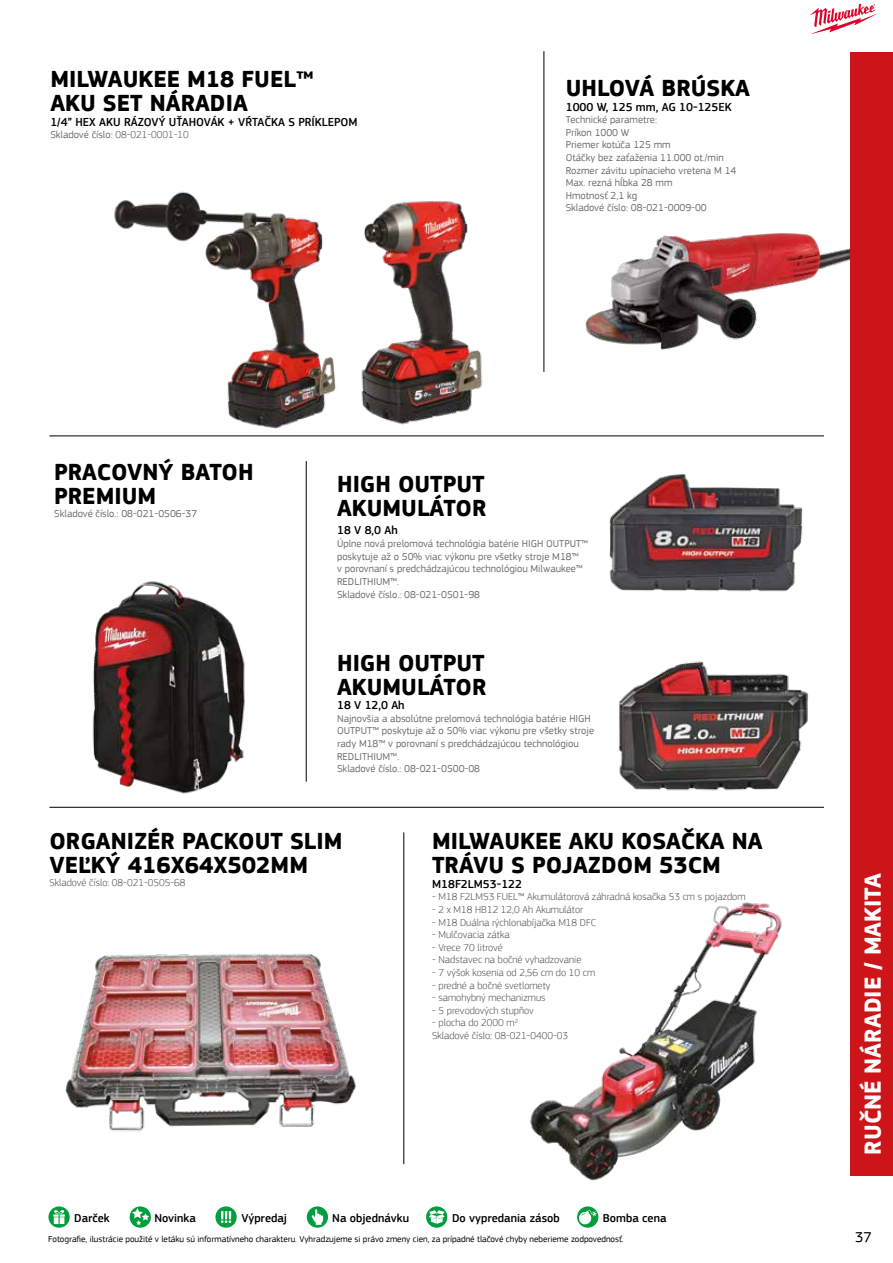
<style>
.page{position:relative;width:893px;height:1263px;background:#fff}
.page>*{position:absolute;margin:0;border:0;box-sizing:border-box;transform-origin:0 0}
.t1{font:700 24px/24px "PF Square Sans Pro";color:#000}
.t2{font:700 24px "PF Square Sans Pro";color:#fff}
.t3{font:15px "PF Square Sans Pro";color:#000}
.t4{font:500 12px "PF Square Sans Pro";color:#000}
.t5{font:10.5px/12.6px "PF Square Sans Pro";color:#706f6f}
.t6{font:300 10.5px/12.6px "PF Square Sans Pro";color:#575756}
.t7{font:9px "PF Square Sans Pro";color:#000}
.s1{font-weight:300;color:#575756}
</style>
<div class="page">
<svg style="left:810px;top:4px;width:68px;height:30px"></svg>
<hr style="left:49px;top:435px;width:775px;height:1px;background:#000">
<hr style="left:403px;top:832px;width:1px;height:332px;background:#000">
<hr style="left:49px;top:807px;width:775px;height:1px;background:#000">
<hr style="left:306px;top:461px;width:1px;height:321px;background:#000">
<hr style="left:543px;top:51px;width:1px;height:321px;background:#000">
<img style="left:530px;top:902px;width:252px;height:308px">
<img style="left:65px;top:953px;width:291px;height:179px">
<img style="left:92px;top:581px;width:153px;height:213px">
<img style="left:98px;top:191px;width:248px;height:246px">
<img style="left:353px;top:201px;width:188px;height:236px">
<img style="left:585px;top:233px;width:265px;height:117px">
<img style="left:609px;top:474px;width:194px;height:118px">
<img style="left:618px;top:661px;width:191px;height:130px">
<div style="left:850px;top:52px;width:43px;height:1124px;background:#cd1519"></div>
<svg style="left:48px;top:1206px;width:22px;height:22px"></svg>
<svg style="left:130px;top:1206px;width:21px;height:22px"></svg>
<svg style="left:132px;top:1208px;width:17px;height:17px"></svg>
<svg style="left:215px;top:1206px;width:22px;height:22px"></svg>
<svg style="left:307px;top:1206px;width:21px;height:22px"></svg>
<svg style="left:426px;top:1206px;width:21px;height:22px"></svg>
<svg style="left:577px;top:1206px;width:21px;height:22px"></svg>
<svg style="left:578px;top:1210px;width:19px;height:15px"></svg>
<h1 class="t1" style="left:50px;top:68px;width:264px">MILWAUKEE M18 FUEL™<br>AKU SET NÁRADIA</h1>
<p class="t4" style="left:50px;top:115px;width:309px">1/4” HEX AKU RÁZOVÝ UŤAHOVÁK + VŔTAČKA S PRÍKLEPOM</p>
<p class="t5" style="left:50px;top:129px;width:140px">Skladové číslo: <span class="s1">08-021-0001-10</span></p>
<h1 class="t1" style="left:566px;top:77px;width:186px">UHLOVÁ BRÚSKA</h1>
<p class="t4" style="left:566px;top:100px;width:167px">1000 W, 125 mm, AG 10-125EK</p>
<p class="t5" style="left:566px;top:113px;width:172px">Technické parametre:<br>Príkon 1000 W<br>Priemer kotúča 125 mm<br>Otáčky bez zaťaženia 11.000 ot./min<br>Rozmer závitu upínacieho vretena M 14<br>Max. rezná hĺbka 28 mm<br>Hmotnosť 2,1 kg<br>Skladové číslo: 08-021-0009-00</p>
<h1 class="t1" style="left:54px;top:461px;width:201px">PRACOVNÝ BATOH<br>PREMIUM</h1>
<p class="t5" style="left:54px;top:507px;width:144px">Skladové číslo.: 08-021-0506-37</p>
<h1 class="t1" style="left:337px;top:473px;width:151px">HIGH OUTPUT<br>AKUMULÁTOR</h1>
<p class="t4" style="left:337px;top:523px;width:62px">18 V 8,0 Ah</p>
<p class="t5" style="left:337px;top:537px;width:253px">Úplne nová prelomová technológia batérie HIGH OUTPUT™ poskytuje až o 50% viac výkonu pre všetky stroje M18™<br>v porovnaní s predchádzajúcou technológiou Milwaukee™ REDLITHIUM™.<br>Skladové číslo.: 08-021-0501-98</p>
<h1 class="t1" style="left:337px;top:652px;width:151px">HIGH OUTPUT<br>AKUMULÁTOR</h1>
<p class="t4" style="left:337px;top:698px;width:69px">18 V 12,0 Ah</p>
<p class="t5" style="left:337px;top:712px;width:259px">Najnovšia a absolútne prelomová technológia batérie HIGH OUTPUT™ poskytuje až o 50% viac výkonu pre všetky stroje rady M18™ v porovnaní s predchádzajúcou technológiou REDLITHIUM™.<br>Skladové číslo.: 08-021-0500-08</p>
<h1 class="t1" style="left:49px;top:830px;width:295px">ORGANIZÉR PACKOUT SLIM<br>VEĽKÝ 416X64X502MM</h1>
<p class="t6" style="left:49px;top:876px;width:138px">Skladové číslo: 08-021-0505-68</p>
<h1 class="t1" style="left:432px;top:830px;width:332px">MILWAUKEE AKU KOSAČKA NA<br>TRÁVU S POJAZDOM 53CM</h1>
<p class="t4" style="left:432px;top:877px;width:91px">M18F2LM53-122</p>
<p class="t6" style="left:432px;top:890px;width:315px">- M18 F2LM53 FUEL™ Akumulátorová záhradná kosačka 53 cm s pojazdom</p>
<p class="t6" style="left:432px;top:903px;width:152px">- 2 x M18 HB12 12,0 Ah Akumulátor</p>
<p class="t6" style="left:432px;top:916px;width:166px">- M18 Duálna rýchlonabíjačka M18 DFC</p>
<p class="t6" style="left:432px;top:928px;width:79px">- Mulčovacia zátka</p>
<p class="t6" style="left:432px;top:941px;width:72px">- Vrece 70 litrové</p>
<p class="t6" style="left:432px;top:953px;width:151px">- Nadstavec na bočné vyhadzovanie</p>
<p class="t6" style="left:432px;top:966px;width:165px">- 7 výšok kosenia od 2,56 cm do 10 cm</p>
<p class="t6" style="left:432px;top:979px;width:120px">- predné a bočné svetlomety</p>
<p class="t6" style="left:432px;top:991px;width:115px">- samohybný mechanizmus</p>
<p class="t6" style="left:432px;top:1004px;width:103px">- 5 prevodových stupňov</p>
<p class="t6" style="left:432px;top:1016px;width:138px">- plocha do 2000 m<sup>2<br></sup>Skladové číslo: 08-021-0400-03</p>
<h1 class="t2" style="left:858px;top:1154px;width:283px;rotate:-90deg">RUČNÉ NÁRADIE / MAKITA</h1>
<p class="t4" style="left:74px;top:1210px;width:37px">Darček</p>
<p class="t4" style="left:154px;top:1210px;width:43px">Novinka</p>
<p class="t4" style="left:241px;top:1210px;width:47px">Výpredaj</p>
<p class="t4" style="left:332px;top:1210px;width:78px">Na objednávku</p>
<p class="t4" style="left:452px;top:1211px;width:109px">Do vypredania zásob</p>
<p class="t4" style="left:603px;top:1210px;width:65px">Bomba cena</p>
<p class="t7" style="left:48px;top:1233px;width:577px">Fotografie, ilustrácie použité v letáku sú informatívneho charakteru. Vyhradzujeme si právo zmeny cien, za prípadné tlačové chyby neberieme zodpovednosť.</p>
<h2 class="t3" style="left:855px;top:1228px;width:18px">37</h2>
</div>
